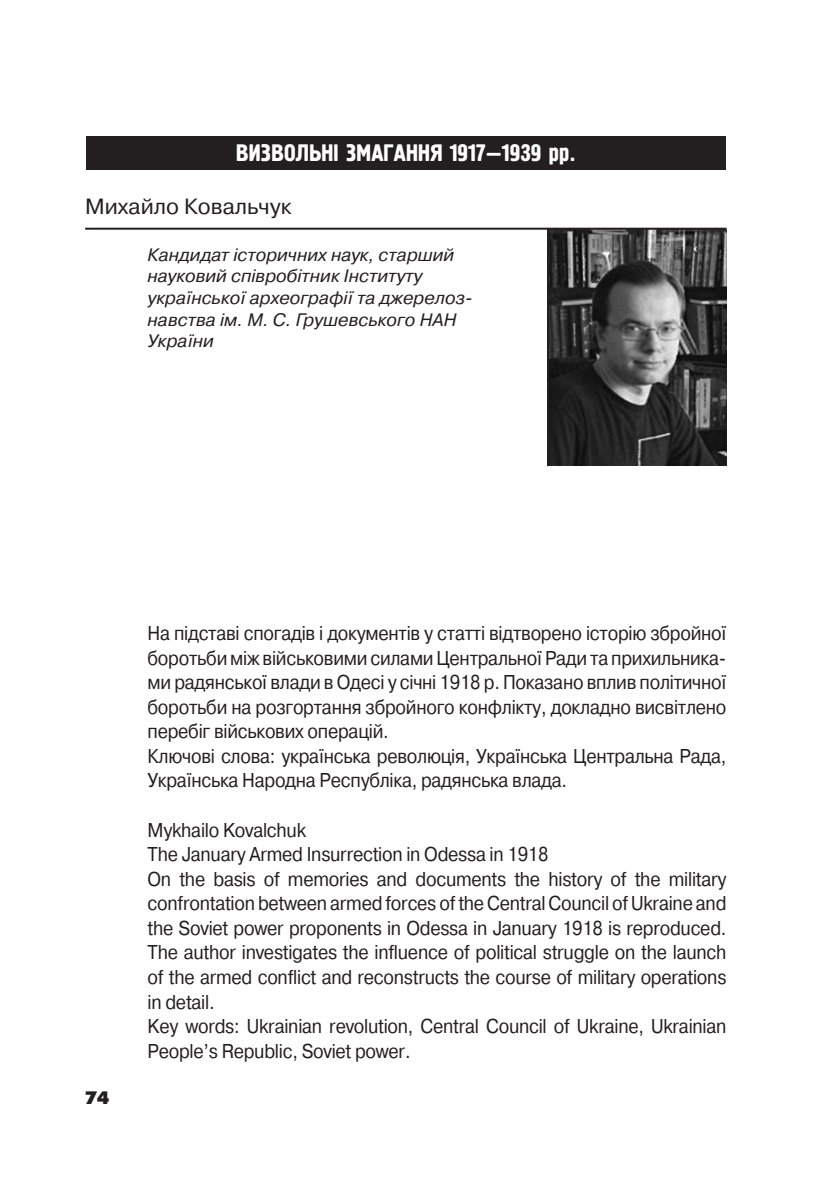
<style>
.page{position:relative;width:840px;height:1191px;background:#fff}
.page>*{position:absolute;margin:0;border:0;box-sizing:border-box;transform-origin:0 0}
.Rozdil{font:24px "Pollock 1 C";color:#fff}
.Avtor{font:22px "Pragmatica C";color:#231f20}
.Anotaciya{font:20px/24.6px "Pragmatica C";letter-spacing:-.015em;color:#231f20;text-align:justify;scale:.9 1}
.Pro-avtora{font:italic 18px/21.6px "Pragmatica C";color:#231f20}
._5-Stattya_text{font:18px "Futuris XC";color:#231f20}
</style>
<div class="page">
<div style="left:86px;top:136px;width:639px;height:33px;background:#231f20"></div>
<img style="left:548px;top:230px;width:178px;height:235px">
<hr style="left:546px;top:228px;width:2px;height:238px;background:#231f20">
<hr style="left:85px;top:228px;width:641px;height:2px;background:#231f20">
<p class="Rozdil" style="left:236px;top:140px;width:340px">ВИЗВОЛЬНІ ЗМАГАННЯ 1917—1939 рр.</p>
<p class="Avtor" style="left:85px;top:194px;width:208px">Михайло Ковальчук</p>
<p class="Pro-avtora" style="left:147px;top:244px;width:326px">Кандидат історичних наук, старший науковий співробітник Інституту української археографії та джерелоз&shy;навства ім. М. С. Грушевського НАН<br>України</p>
<p class="_5-Stattya_text" style="left:85px;top:1088px;width:26px">74</p>
<p class="Anotaciya" style="left:147px;top:621px;width:644px">На підставі спогадів і документів у статті відтворено історію збройної боротьби між військовими силами Центральної Ради та прихильника&shy;ми радянської влади в Одесі у січні 1918 р. Показано вплив політичної боротьби на розгортання збройного конфлікту, докладно висвітлено перебіг військових операцій.</p>
<p class="Anotaciya" style="left:147px;top:744px;width:644px">Ключові слова: українська революція, Українська Центральна Рада,<br>Українська Народна Республіка, радянська влада.</p>
<p class="Anotaciya" style="left:147px;top:817px;width:178px">Mykhailo Kovalchuk</p>
<p class="Anotaciya" style="left:147px;top:842px;width:447px">The January Armed Insurrection in Odessa in 1918</p>
<p class="Anotaciya" style="left:147px;top:866px;width:644px">On the basis of memories and documents the history of the military confrontation between armed forces of the Central Council of Ukraine and the Soviet power proponents in Odessa in January 1918 is reproduced.<br>The author investigates the influence of political struggle on the launch of the armed conflict and reconstructs the course of military operations in detail.</p>
<p class="Anotaciya" style="left:147px;top:1014px;width:644px">Key words: Ukrainian revolution, Central Council of Ukraine, Ukrainian<br>People’s Republic, Soviet power.</p>
</div>
